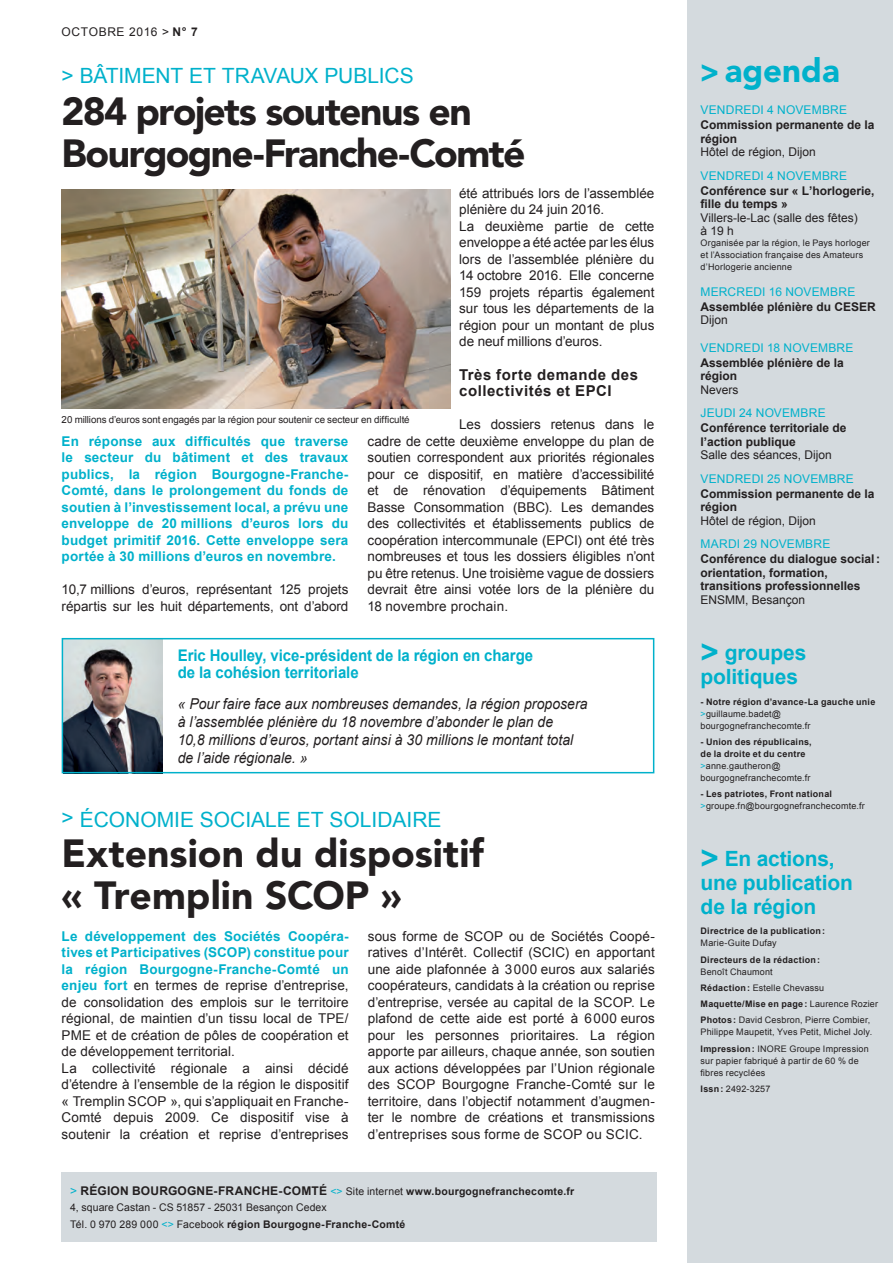
<style>
.page{position:relative;width:893px;height:1263px;background:#fff}
.page>*{position:absolute;margin:0;border:0;box-sizing:border-box;transform-origin:0 0}
.t1{font:900 39px/42px "Avenir LT Std";letter-spacing:-.035em;color:#231f20}
.t2{font:900 39px/42px "Avenir LT Std";color:#231f20}
.t3{font:900 33px "Avenir LT Std";color:#00b1cb}
.t4{font:700 21px/24px "Arial";letter-spacing:-.01em;color:#00b1cb}
.t5{font:21px "Arial";color:#00b1cb}
.t6{font:700 16.05px/16px "Arial";letter-spacing:-.005em;color:#00b1cb;scale:.93 1}
.t7{font:italic 15px/18px "Arial";color:#231f20;scale:.93 1}
.t8{font:700 15px/16.5px "Arial";letter-spacing:.035em;color:#231f20}
.t9{font:13.5px/16.5px "Arial";letter-spacing:.005em;color:#231f20}
.t10{font:700 13.5px/16.5px "Arial";letter-spacing:.01em;color:#00b1cb;text-align:justify}
.t11{font:700 12px/13.5px "Arial";color:#231f20}
.t12{font:12px "Arial";letter-spacing:.02em;color:#00b1cb}
.t13{font:12px/13.5px "Arial";color:#231f20}
.t14{font:12px "Arial";letter-spacing:.05em;color:#231f20}
.t15{font:10.5px/16.5px "Arial";letter-spacing:.005em;color:#231f20}
.t16{font:9.75px "Arial";letter-spacing:-.005em;color:#231f20}
.t17{font:9px/12px "Arial";letter-spacing:.02em;color:#231f20}
.t18{font:700 9px/12px "Arial";letter-spacing:.025em;color:#231f20}
.s1{font-weight:700}
.s2{font-weight:700;color:#00b1cb}
.s3{font-weight:400;color:#00b1cb}
.s4{font-weight:400;font-size:10.5px;color:#00b1cb}
.s5{font-weight:400;font-size:10.5px}
.s6{font-size:10.5px}
.s7{color:#00b1cb}
.s8{font-family:"Arial";font-weight:700;font-size:31.5px}
.s9{font-size:31.5px}
.s10{font-weight:400}
</style>
<div class="page">
<img style="left:62px;top:189px;width:389px;height:219px">
<div style="left:62px;top:1172px;width:595px;height:70px;background:#d4dade"></div>
<div style="left:688px;top:0;width:205px;height:1263px;background:#d4dade"></div>
<img style="left:65px;top:641px;width:97px;height:129px">
<div style="left:62px;top:638px;width:592px;height:135px;border:2px solid #00b1cb"></div>
<p class="t14" style="left:62px;top:24px;width:138px">OCTOBRE 2016 &gt; <span class="s1">N° 7</span></p>
<h3 class="t5" style="left:62px;top:61px;width:354px">&gt; BÂTIMENT ET TRAVAUX PUBLICS</h3>
<h1 class="t1" style="left:62px;top:90px;width:465px">284 projets soutenus en<br>Bourgogne-Franche-Comté</h1>
<p class="t9" style="left:459px;top:185px;width:197px">été attribués lors de l’assemblée plénière du 24 juin 2016.<br>La deuxième partie de cette enveloppe a été actée par les élus lors de l’assemblée plénière du<br>14 octobre 2016. Elle concerne<br>159 projets répartis également sur tous les départements de la région pour un montant de plus de neuf millions d’euros.</p>
<p class="t8" style="left:459px;top:366px;width:180px">Très forte demande des collectivités et EPCI</p>
<p class="t9" style="left:368px;top:416px;width:288px;text-align:justify;text-indent:92px">Les dossiers retenus dans le cadre de cette deuxième enveloppe du plan de soutien correspondent aux priorités régionales pour ce dispositif, en matière d’accessibilité et de rénovation d’équipements Bâtiment Basse Consommation (BBC). Les demandes des collectivités et établissements publics de coopération intercommunale (EPCI) ont été très nombreuses et tous les dossiers éligibles n’ont pu être retenus. Une troisième vague de dossiers devrait être ainsi votée lors de la plénière du 18 novembre prochain.</p>
<p class="t16" style="left:62px;top:414px;width:350px">20 millions d’euros sont engagés par la région pour soutenir ce secteur en difficulté</p>
<p class="t10" style="left:62px;top:433px;width:288px">En réponse aux difficultés que traverse le secteur du bâtiment et des travaux publics, la région Bourgogne-Franche-Comté, dans le prolongement du fonds de soutien à l’investissement local, a prévu une enveloppe de 20 millions d’euros lors du budget primitif 2016. Cette enveloppe sera portée à 30 millions d’euros en novembre.</p>
<p class="t9" style="left:62px;top:581px;width:288px">10,7 millions d’euros, représentant 125 projets répartis sur les huit départements, ont d’abord</p>
<p class="t6" style="left:178px;top:648px;width:384px">Eric Houlley, vice-président de la région en charge de la cohésion territoriale</p>
<p class="t7" style="left:178px;top:695px;width:442px">« Pour faire face aux nombreuses demandes, la région proposera à l’assemblée plénière du 18 novembre d’abonder le plan de<br>10,8 millions d’euros, portant ainsi à 30 millions le montant total de l’aide régionale. »</p>
<h3 class="t5" style="left:62px;top:805px;width:381px">&gt; ÉCONOMIE SOCIALE ET SOLIDAIRE</h3>
<h1 class="t2" style="left:62px;top:832px;width:424px">Extension du dispositif « Tremplin SCOP »</h1>
<p class="t9" style="left:62px;top:928px;width:289px"><span class="s2">Le développement des Sociétés Coopéra&shy;tives et Participatives (SCOP) constitue pour la région Bourgogne-Franche-Comté un enjeu fort</span> en termes de reprise d’entreprise, de consolidation des emplois sur le territoire régional, de maintien d’un tissu local de TPE/ PME et de création de pôles de coopération et de développement territorial.<br>La collectivité régionale a ainsi décidé d’étendre à l’ensemble de la région le dispositif « Tremplin SCOP », qui s’appliquait en Franche-Comté depuis 2009. Ce dispositif vise à soutenir la création et reprise d’entreprises</p>
<p class="t9" style="left:368px;top:928px;width:289px;text-align:justify">sous forme de SCOP ou de Sociétés Coopé&shy;ratives d’Intérêt. Collectif (SCIC) en apportant une aide plafonnée à 3000 euros aux salariés coopérateurs, candidats à la création ou reprise d’entreprise, versée au capital de la SCOP. Le plafond de cette aide est porté à 6000 euros pour les personnes prioritaires. La région apporte par ailleurs, chaque année, son soutien aux actions développées par l’Union régionale des SCOP Bourgogne Franche-Comté sur le territoire, dans l’objectif notamment d’augmen&shy;ter le nombre de créations et transmissions d’entreprises sous forme de SCOP ou SCIC.</p>
<p class="t11" style="left:70px;top:1184px;width:506px"><span class="s3">&gt;</span> RÉGION BOURGOGNE-FRANCHE-COMTÉ <span class="s4">&lt;&gt;</span> <span class="s5">Site internet</span> <span class="s6">www.bourgognefranchecomte.fr</span></p>
<p class="t15" style="left:70px;top:1199px;width:337px">4, square Castan - CS 51857 - 25031 Besançon Cedex<br>Tél. 0 970 289 000 <span class="s7">&lt;&gt;</span> Facebook <span class="s1">région Bourgogne-Franche-Comté</span></p>
<h2 class="t3" style="left:701px;top:51px;width:141px"><span class="s8">&gt;</span> agenda</h2>
<p class="t12" style="left:701px;top:102px;width:148px">VENDREDI 4 NOVEMBRE</p>
<p class="t11" style="left:701px;top:119px;width:176px">Commission permanente de la région</p>
<p class="t13" style="left:701px;top:145px;width:117px">Hôtel de région, Dijon</p>
<p class="t12" style="left:701px;top:168px;width:148px">VENDREDI 4 NOVEMBRE</p>
<p class="t11" style="left:701px;top:184px;width:176px">Conférence sur « L’horlogerie, fille du temps »</p>
<p class="t13" style="left:701px;top:211px;width:159px">Villers-le-Lac (salle des fêtes) à 19 h</p>
<p class="t17" style="left:701px;top:237px;width:171px">Organisée par la région, le Pays horloger et l’Association française des Amateurs d’Horlogerie ancienne</p>
<p class="t12" style="left:701px;top:283px;width:156px">MERCREDI 16 NOVEMBRE</p>
<p class="t11" style="left:701px;top:300px;width:177px">Assemblée plénière du CESER</p>
<p class="t13" style="left:701px;top:313px;width:29px">Dijon</p>
<p class="t12" style="left:701px;top:340px;width:154px">VENDREDI 18 NOVEMBRE</p>
<p class="t11" style="left:701px;top:356px;width:145px">Assemblée plénière de la région</p>
<p class="t13" style="left:701px;top:383px;width:40px">Nevers</p>
<p class="t12" style="left:701px;top:405px;width:127px">JEUDI 24 NOVEMBRE</p>
<p class="t11" style="left:701px;top:422px;width:148px">Conférence territoriale de l’action publique</p>
<p class="t13" style="left:701px;top:448px;width:133px">Salle des séances, Dijon</p>
<p class="t12" style="left:701px;top:471px;width:155px">VENDREDI 25 NOVEMBRE</p>
<p class="t11" style="left:701px;top:487px;width:176px">Commission permanente de la région</p>
<p class="t13" style="left:701px;top:514px;width:117px">Hôtel de région, Dijon</p>
<p class="t12" style="left:701px;top:536px;width:131px">MARDI 29 NOVEMBRE</p>
<p class="t11" style="left:701px;top:553px;width:181px">Conférence du dialogue social: orientation, formation, transitions professionnelles</p>
<p class="t13" style="left:701px;top:593px;width:106px">ENSMM, Besançon</p>
<h3 class="t4" style="left:701px;top:642px;width:107px"><span class="s9">&gt;</span> groupes politiques</h3>
<p class="t17" style="left:701px;top:696px;width:176px"><span class="s1">- Notre région d’avance-La gauche unie </span><span class="s7">&gt;</span>guillaume.badet@ bourgognefranchecomte.fr</p>
<p class="t18" style="left:701px;top:736px;width:113px">- Union des républicains, de la droite et du centre <span class="s3">&gt;</span><span class="s10">anne.gautheron@ bourgognefranchecomte.fr</span></p>
<p class="t17" style="left:701px;top:788px;width:166px"><span class="s1">- Les patriotes, Front national </span><span class="s7">&gt;</span>groupe.fn@bourgognefranchecomte.fr</p>
<h3 class="t4" style="left:701px;top:847px;width:154px"><span class="s9">&gt;</span> En actions, une publication de la région</h3>
<p class="t18" style="left:701px;top:925px;width:126px">Directrice de la publication:</p>
<p class="t17" style="left:701px;top:937px;width:78px">Marie-Guite Dufay</p>
<p class="t18" style="left:701px;top:954px;width:121px">Directeurs de la rédaction:</p>
<p class="t17" style="left:701px;top:963px;width:179px;line-height:16.2px">Benoît Chaumont<br><span class="s1">Rédaction:</span> Estelle Chevassu<br><span class="s1">Maquette/Mise en page:</span> Laurence Rozier<br><span class="s1">Photos:</span> David Cesbron, Pierre Combier,</p>
<p class="t17" style="left:701px;top:1024px;width:173px;line-height:16.2px">Philippe Maupetit, Yves Petit, Michel Joly.<br><span class="s1">Impression:</span> INORE Groupe Impression</p>
<p class="t17" style="left:701px;top:1055px;width:160px">sur papier fabriqué à partir de 60 % de fibres recyclées</p>
<p class="t17" style="left:701px;top:1083px;width:71px"><span class="s1">Issn:</span> 2492-3257</p>
</div>
